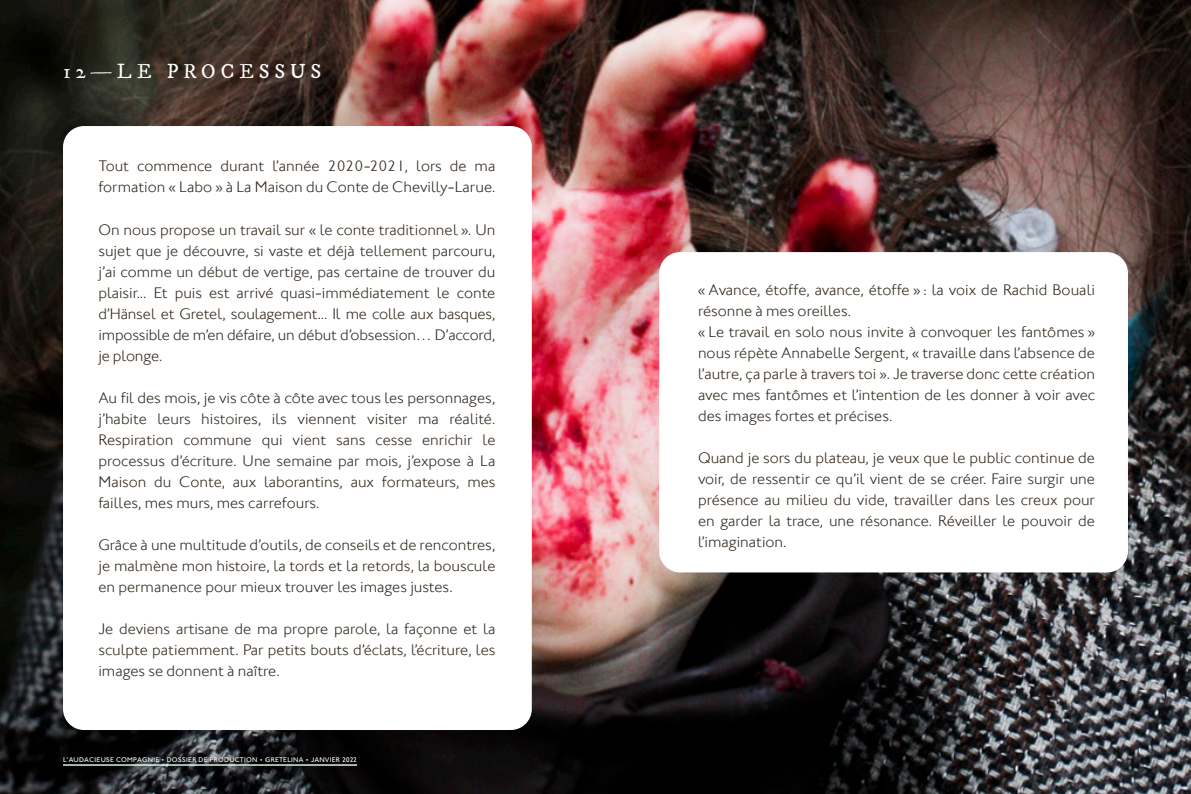
<style>
.page{position:relative;width:1191px;height:794px;background:#fff}
.page>*{position:absolute;margin:0;border:0;box-sizing:border-box;transform-origin:0 0}
.t1{font:17.5px "IM FELL DW Pica Roman";letter-spacing:.3em;color:#fff}
.Compo_2{font:300 15.75px/21px "Johnston ITCW01";color:#2f251b;text-align:justify}
.t2{font:500 7px "Johnston ITC Std";letter-spacing:.04em;color:#fff}
</style>
<div class="page">
<img style="left:0;top:0;width:1191px;height:794px">
<hr style="left:63px;top:764px;width:294px;height:1px;background:#e7ffe9">
<div style="left:63px;top:126px;width:469px;height:604px;background:#fff;border-radius:21px"></div>
<div style="left:659px;top:252px;width:469px;height:320px;background:#fff;border-radius:21px"></div>
<p class="t1" style="left:63px;top:60px;width:259px">12—LE PROCESSUS</p>
<p class="Compo_2" style="left:98px;top:156px;width:398px">Tout commence durant l’année 2020-2021, lors de ma formation « Labo » à La Maison du Conte de Chevilly-Larue.</p>
<p class="Compo_2" style="left:98px;top:219px;width:398px">On nous propose un travail sur « le conte traditionnel ». Un sujet que je découvre, si vaste et déjà tellement parcouru, j’ai comme un début de vertige, pas certaine de trouver du plaisir... Et puis est arrivé quasi-immédiatement le conte d’Hänsel et Gretel, soulagement... Il me colle aux basques, impossible de m’en défaire, un début d’obsession… D’accord, je plonge.</p>
<p class="Compo_2" style="left:98px;top:387px;width:398px">Au fil des mois, je vis côte à côte avec tous les personnages, j’habite leurs histoires, ils viennent visiter ma réalité.<br>Respiration commune qui vient sans cesse enrichir le processus d’écriture. Une semaine par mois, j’expose à La Maison du Conte, aux laborantins, aux formateurs, mes failles, mes murs, mes carrefours.</p>
<p class="Compo_2" style="left:98px;top:534px;width:398px">Grâce à une multitude d’outils, de conseils et de rencontres, je malmène mon histoire, la tords et la retords, la bouscule en permanence pour mieux trouver les images justes.</p>
<p class="Compo_2" style="left:98px;top:618px;width:398px">Je deviens artisane de ma propre parole, la façonne et la sculpte patiemment. Par petits bouts d’éclats, l’écriture, les images se donnent à naître.</p>
<p class="t2" style="left:63px;top:755px;width:296px">L'AUDACIEUSE COMPAGNIE • DOSSIER DE PRODUCTION • GRETELINA • JANVIER 2022</p>
<p class="Compo_2" style="left:698px;top:279px;width:398px">« Avance, étoffe, avance, étoffe » : la voix de Rachid Bouali résonne à mes oreilles.</p>
<p class="Compo_2" style="left:698px;top:321px;width:398px">« Le travail en solo nous invite à convoquer les fantômes » nous répète Annabelle Sergent, « travaille dans l’absence de l’autre, ça parle à travers toi ». Je traverse donc cette création avec mes fantômes et l’intention de les donner à voir avec des images fortes et précises.</p>
<p class="Compo_2" style="left:698px;top:447px;width:398px">Quand je sors du plateau, je veux que le public continue de voir, de ressentir ce qu’il vient de se créer. Faire surgir une présence au milieu du vide, travailler dans les creux pour en garder la trace, une résonance. Réveiller le pouvoir de l’imagination.</p>
</div>
